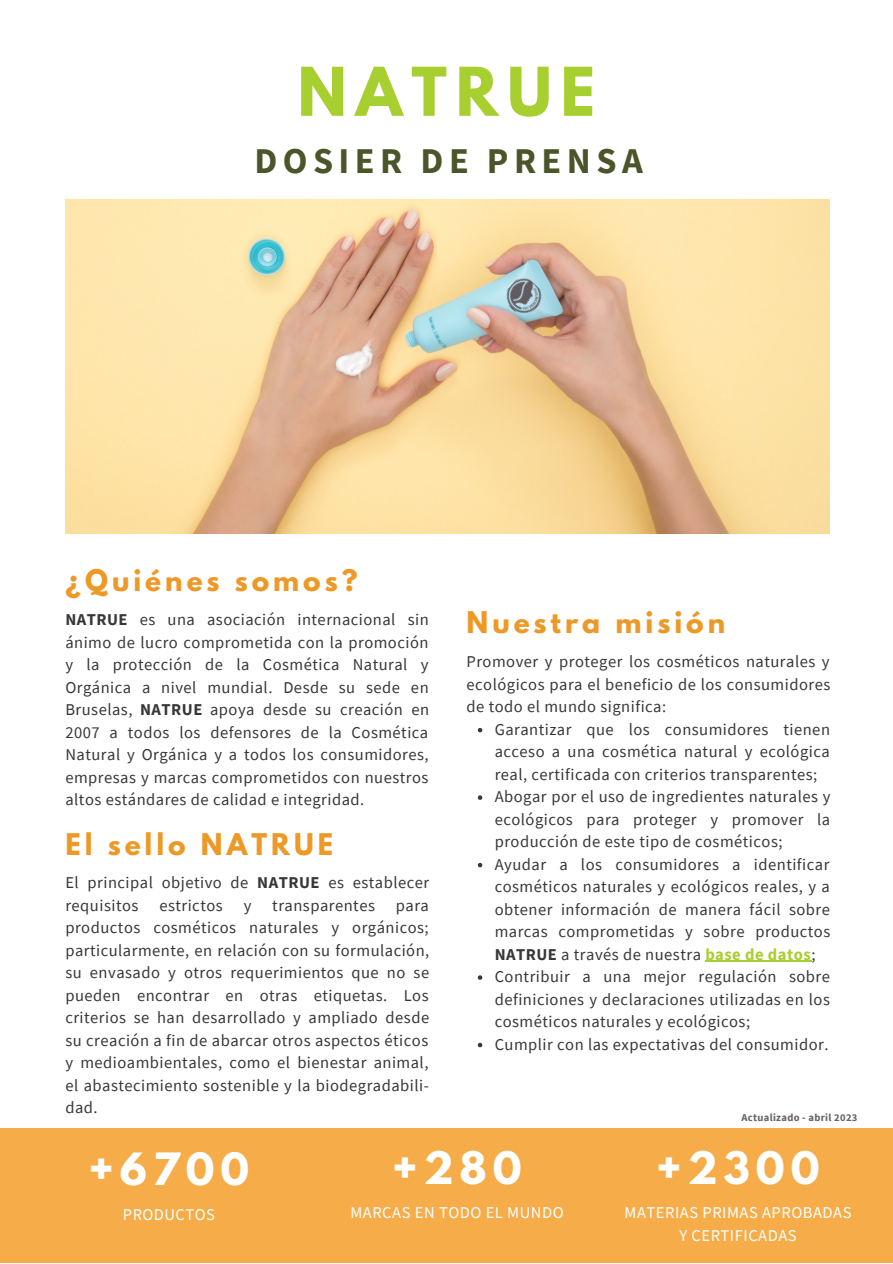
<style>
.page{position:relative;width:893px;height:1264px;background:#fff}
.page>*{position:absolute;margin:0;border:0;box-sizing:border-box;transform-origin:0 0}
.t1{font:700 59.55px "League Spartan";letter-spacing:.15em;color:#a8cf30}
.t2{font:700 39.6px "League Spartan";letter-spacing:.15em;color:#fff}
.t3{font:700 39.45px "League Spartan";color:#fff}
.t4{font:700 36.15px "Source Sans Pro";letter-spacing:.15em;color:#4a5529}
.t5{font:700 26.4px "League Spartan";letter-spacing:.15em;color:#ed9927}
.t6{font:16.5px/22.5px "Source Sans Pro";letter-spacing:.03em;color:#373737;text-align:justify}
.t7{font:16.5px/22.5px "Source Sans Pro";letter-spacing:.03em;color:#fff;text-align:center}
.t8{font:16.35px "Source Sans Pro";letter-spacing:.03em;color:#fff}
.t9{font:700 10.5px "Source Sans Pro";letter-spacing:.03em;color:#676361}
.s1{font-weight:700}
.s2{font-weight:700;color:#a8cf30}
</style>
<div class="page">
<div style="left:0;top:1127px;width:892px;height:135px;background:#f6ac48"></div>
<img style="left:65px;top:199px;width:764px;height:334px">
<img style="left:499px;top:273px;width:48px;height:47px">
<svg style="left:478px;top:728px;width:4px;height:4px"></svg>
<svg style="left:478px;top:795px;width:4px;height:4px"></svg>
<svg style="left:478px;top:862px;width:4px;height:5px"></svg>
<hr style="left:705px;top:960px;width:106px;height:1px;background:#a8cf30">
<svg style="left:478px;top:975px;width:4px;height:4px"></svg>
<svg style="left:478px;top:1042px;width:4px;height:5px"></svg>
<p class="t1" style="left:297px;top:62px;width:299px">NATRUE</p>
<p class="t4" style="left:254px;top:137px;width:390px">DOSIER DE PRENSA</p>
<p class="t5" style="left:65px;top:567px;width:293px">¿Quiénes somos?</p>
<p class="t6" style="left:65px;top:608px;width:365px"><span class="s1">NATRUE</span> es una asociación internacional sin ánimo de lucro comprometida con la promoción y la protección de la Cosmética Natural y Orgánica a nivel mundial. Desde su sede en Bruselas, <span class="s1">NATRUE</span> apoya desde su creación en 2007 a todos los defensores de la Cosmética Natural y Orgánica y a todos los consumidores, empresas y marcas comprometidos con nuestros altos estándares de calidad e integridad.</p>
<p class="t5" style="left:466px;top:609px;width:260px">Nuestra misión</p>
<p class="t6" style="left:466px;top:650px;width:365px">Promover y proteger los cosméticos naturales y ecológicos para el beneficio de los consumidores de todo el mundo significa:</p>
<p class="t6" style="left:494px;top:717px;width:337px">Garantizar que los consumidores tienen acceso a una cosmética natural y ecológica real, certificada con criterios transparentes;</p>
<p class="t6" style="left:494px;top:785px;width:337px">Abogar por el uso de ingredientes naturales y ecológicos para proteger y promover la producción de este tipo de cosméticos;</p>
<p class="t6" style="left:494px;top:852px;width:337px">Ayudar a los consumidores a identificar cosméticos naturales y ecológicos reales, y a obtener información de manera fácil sobre marcas comprometidas y sobre productos <span class="s1">NATRUE</span> a través de nuestra <span class="s2">base de datos</span>;</p>
<p class="t6" style="left:494px;top:964px;width:337px">Contribuir a una mejor regulación sobre definiciones y declaraciones utilizadas en los cosméticos naturales y ecológicos;</p>
<p class="t6" style="left:494px;top:1032px;width:335px">Cumplir con las expectativas del consumidor.</p>
<p class="t5" style="left:65px;top:830px;width:269px">El sello NATRUE</p>
<p class="t6" style="left:65px;top:871px;width:365px">El principal objetivo de <span class="s1">NATRUE</span> es establecer requisitos</p>
<p class="t6" style="left:159px;top:893px;width:65px">estrictos</p>
<p class="t6" style="left:244px;top:893px;width:9px">y</p>
<p class="t6" style="left:272px;top:893px;width:104px">transparentes</p>
<p class="t6" style="left:65px;top:893px;width:365px;text-indent:330px">para productos cosméticos naturales y orgánicos; particularmente, en relación con su formulación, su envasado y otros requerimientos que no se pueden encontrar en otras etiquetas. Los criterios se han desarrollado y ampliado desde su creación a fin de abarcar otros aspectos éticos y medioambientales, como el bienestar animal, el abastecimiento sostenible y la biodegradabili&shy;dad.</p>
<p class="t9" style="left:741px;top:1110px;width:117px">Actualizado - abril 2023</p>
<p class="t3" style="left:89px;top:1149px;width:162px">+6700</p>
<p class="t8" style="left:123px;top:1203px;width:93px">PRODUCTOS</p>
<p class="t2" style="left:392px;top:1148px;width:130px">+280</p>
<p class="t7" style="left:350px;top:1201px;width:215px">MARCAS EN TODO EL MUNDO</p>
<p class="t2" style="left:656px;top:1148px;width:164px">+2300</p>
<p class="t7" style="left:624px;top:1201px;width:228px">MATERIAS PRIMAS APROBADAS<br>Y CERTIFICADAS</p>
</div>
